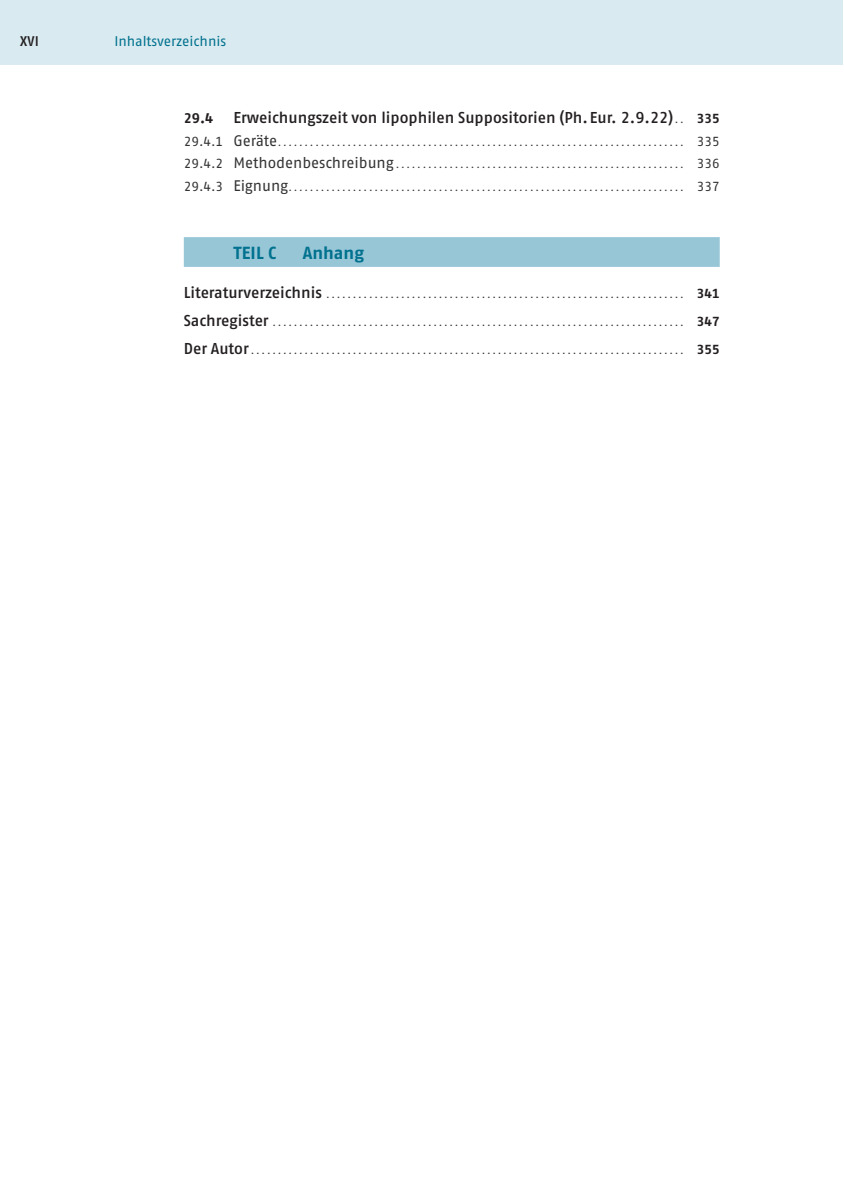
<style>
.page{position:relative;width:844px;height:1191px;background:#fff}
.page>*{position:absolute;margin:0;border:0;box-sizing:border-box;transform-origin:0 0}
.t1{font:700 17.5px "Fago Pro";color:#00718e}
.t2{font:500 15.75px "Fago Pro";color:#231f20}
.t3{font:14px "Fago Pro";color:#00718e}
.t4{font:700 14px "Fago Pro";color:#231f20}
.t5{font:500 14px "Fago Pro";color:#231f20}
.t6{font:10.5px/22.8px "Fago Pro";color:#333;text-align:justify}
.s1{font-weight:400;font-size:10.5px;color:#333}
.s2{font-weight:700;font-size:13.12px}
.s3{font-size:13.12px}
.s4{font-size:15.4px}
.s5{font-weight:500;font-size:15.75px;color:#231f20}
.s6{font-weight:700;font-size:13.12px;color:#231f20}
</style>
<div class="page">
<div style="left:114px;top:0;width:729px;height:65px;background:#d9eaf0"></div>
<div style="left:0;top:0;width:114px;height:65px;background:#d9eaf0"></div>
<div style="left:184px;top:237px;width:535px;height:30px;background:#97c6d7"></div>
<h3 class="t5" style="left:20px;top:33px;width:20px">XVI</h3>
<h3 class="t3" style="left:114px;top:33px;width:113px">Inhaltsverzeichnis</h3>
<h3 class="t4" style="left:184px;top:110px;width:31px">29.4</h3>
<h2 class="t2" style="left:233px;top:108px;width:488px">Erweichungszeit von lipophilen Suppositorien (Ph. Eur. 2.9.22) <span class="s1">. .</span> <span class="s2">335</span></h2>
<p class="t6" style="left:184px;top:131px;width:537px"><span class="s3">29.4.1</span> <span class="s4">Geräte</span>............................................................................ <span class="s3">335<br>29.4.2</span> <span class="s4">Methodenbeschreibung</span>...................................................... <span class="s3">336<br>29.4.3</span> <span class="s4">Eignung</span>.......................................................................... <span class="s3">337</span></p>
<h1 class="t1" style="left:233px;top:243px;width:44px">TEIL C</h1>
<h1 class="t1" style="left:303px;top:243px;width:63px">Anhang</h1>
<p class="t6" style="left:184px;top:283px;width:537px"><span class="s5">Literaturverzeichnis</span> ................................................................... <span class="s6">341</span></p>
<p class="t6" style="left:184px;top:311px;width:537px"><span class="s5">Sachregister</span> ............................................................................. <span class="s6">347</span></p>
<p class="t6" style="left:184px;top:339px;width:537px"><span class="s5">DerAutor</span>................................................................................. <span class="s6">355</span></p>
</div>
